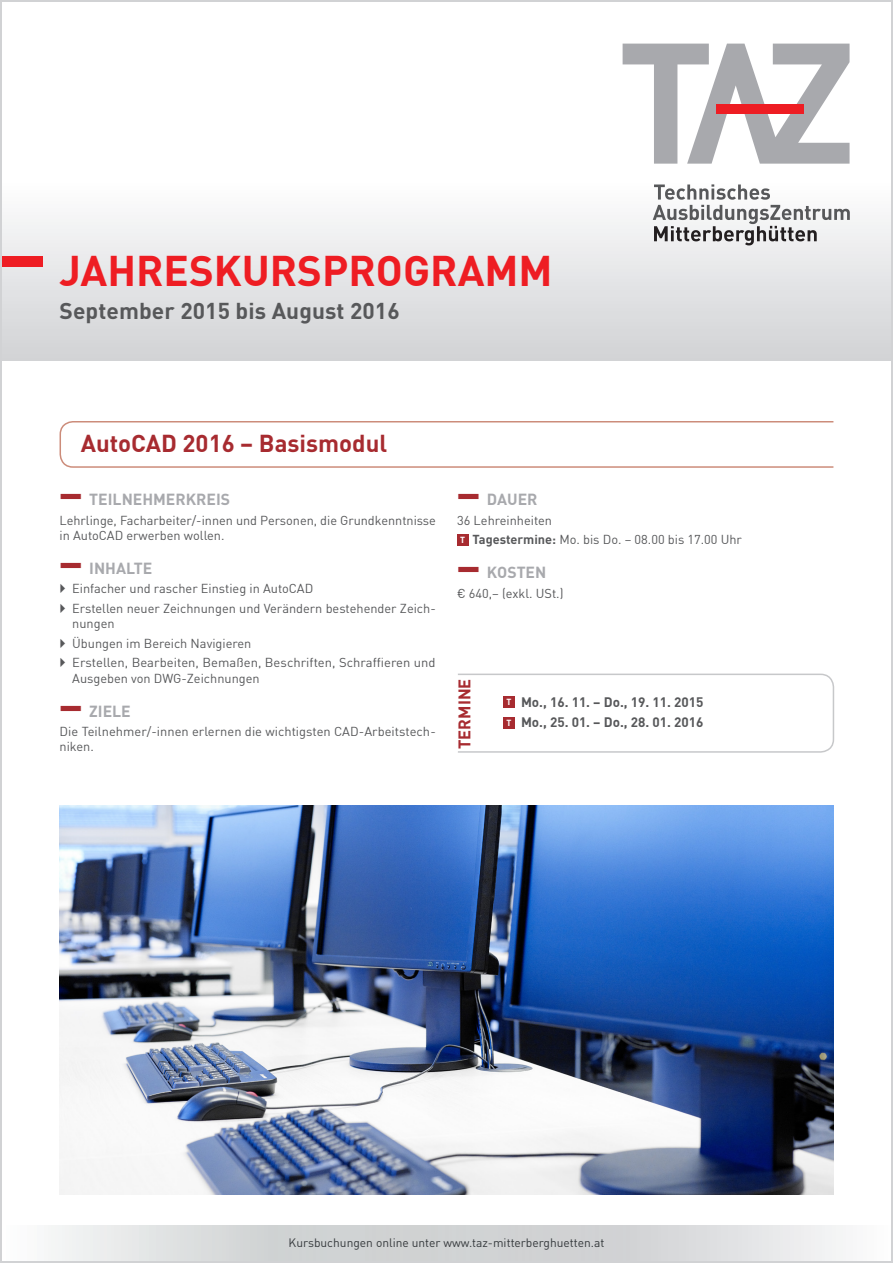
<style>
.page{position:relative;width:893px;height:1263px;background:#fff}
.page>*{position:absolute;margin:0;border:0;box-sizing:border-box;transform-origin:0 0}
.t1{font:700 42px "DIN";color:#ee1d23}
.t2{font:700 40.95px "DIN";color:#a72b30;scale:.54 1}
.t3{font:700 24px "DIN";color:#a72b30}
.t4{font:700 22.5px "DIN";letter-spacing:.005em;color:#57585a}
.t5{font:700 16.5px "DIN";color:#a72b30}
.t6{font:700 15.75px "DIN";color:#a8a9ad}
.t7{font:700 13.5px/20.4px "DIN";color:#57585a}
.t8{font:12.75px/19.5px "DIN";color:#57585a}
.t9{font:12px "DIN";color:#363a3d}
.t10{font:700 8.7px "DIN";color:#fff}
.s1{font-weight:700}
</style>
<div class="page">
<div style="left:2px;top:2px;width:889px;height:359px;background:linear-gradient(to bottom,#fff,#dcdddf)"></div>
<svg style="left:623px;top:44px;width:226px;height:120px"></svg>
<svg style="left:653px;top:184px;width:197px;height:61px"></svg>
<div style="left:716px;top:104px;width:87px;height:10px;background:#ee1d23"></div>
<div style="left:2px;top:256px;width:41px;height:11px;background:#ee1d23"></div>
<svg style="left:51px;top:1225px;width:792px;height:36px;background:#d9dbdc"></svg>
<svg style="left:59px;top:421px;width:775px;height:47px"></svg>
<div style="left:457px;top:534px;width:11px;height:11px;background:#a72b30"></div>
<svg style="left:458px;top:673px;width:377px;height:80px"></svg>
<div style="left:504px;top:697px;width:11px;height:11px;background:#a72b30"></div>
<div style="left:504px;top:717px;width:11px;height:11px;background:#a72b30"></div>
<img style="left:60px;top:805px;width:773px;height:390px">
<h1 class="t1" style="left:60px;top:243px;width:495px">JAHRESKURSPROGRAMM</h1>
<h3 class="t4" style="left:60px;top:296px;width:342px">September 2015 bis August 2016</h3>
<h3 class="t3" style="left:81px;top:428px;width:308px">AutoCAD 2016 − Basismodul</h3>
<h2 class="t2" style="left:60px;top:467px;width:44px">—</h2>
<p class="t6" style="left:89px;top:489px;width:142px">TEILNEHMERKREIS</p>
<p class="t8" style="left:60px;top:512px;width:378px;line-height:15.3px">Lehrlinge, Facharbeiter/-innen und Personen, die Grundkenntnisse in AutoCAD erwerben wollen.</p>
<h2 class="t2" style="left:60px;top:535px;width:44px">—</h2>
<p class="t6" style="left:89px;top:558px;width:65px">INHALTE</p>
<p class="t8" style="left:72px;top:579px;width:365px">Einfacher und rascher Einstieg in AutoCAD<br>Erstellen neuer Zeichnungen und Verändern bestehender Zeich-</p>
<p class="t8" style="left:72px;top:614px;width:365px">nungen<br>Übungen im Bereich Navigieren<br>Erstellen, Bearbeiten, Bemaßen, Beschriften, Schraffieren und</p>
<p class="t8" style="left:72px;top:668px;width:189px">Ausgeben von DWG-Zeichnungen</p>
<h2 class="t2" style="left:60px;top:678px;width:44px">—</h2>
<p class="t6" style="left:89px;top:700px;width:43px">ZIELE</p>
<p class="t8" style="left:60px;top:723px;width:378px;line-height:15.3px">Die Teilnehmer/-innen erlernen die wichtigsten CAD-Arbeitstech&shy;niken.</p>
<h2 class="t2" style="left:457px;top:467px;width:44px">—</h2>
<p class="t6" style="left:487px;top:489px;width:52px">DAUER</p>
<p class="t8" style="left:472px;top:510px;width:271px;text-indent:-15px">36 Lehreinheiten<br><span class="s1">Tagestermine:</span> Mo. bis Do. − 08.00 bis 17.00 Uhr</p>
<h2 class="t2" style="left:457px;top:540px;width:44px">—</h2>
<p class="t6" style="left:487px;top:562px;width:61px">KOSTEN</p>
<p class="t8" style="left:457px;top:583px;width:108px">€ 640,− (exkl. USt.)</p>
<p class="t10" style="left:460px;top:534px;width:6px">T</p>
<p class="t5" style="left:454px;top:749px;width:72px;rotate:-90deg">TERMINE</p>
<p class="t10" style="left:507px;top:696px;width:6px">T</p>
<p class="t10" style="left:507px;top:717px;width:6px">T</p>
<p class="t7" style="left:521px;top:691px;width:184px">Mo., 16. 11. − Do., 19. 11. 2015<br>Mo., 25. 01. − Do., 28. 01. 2016</p>
<p class="t9" style="left:289px;top:1235px;width:317px">Kursbuchungen online unter www.taz-mitterberghuetten.at</p>
</div>
